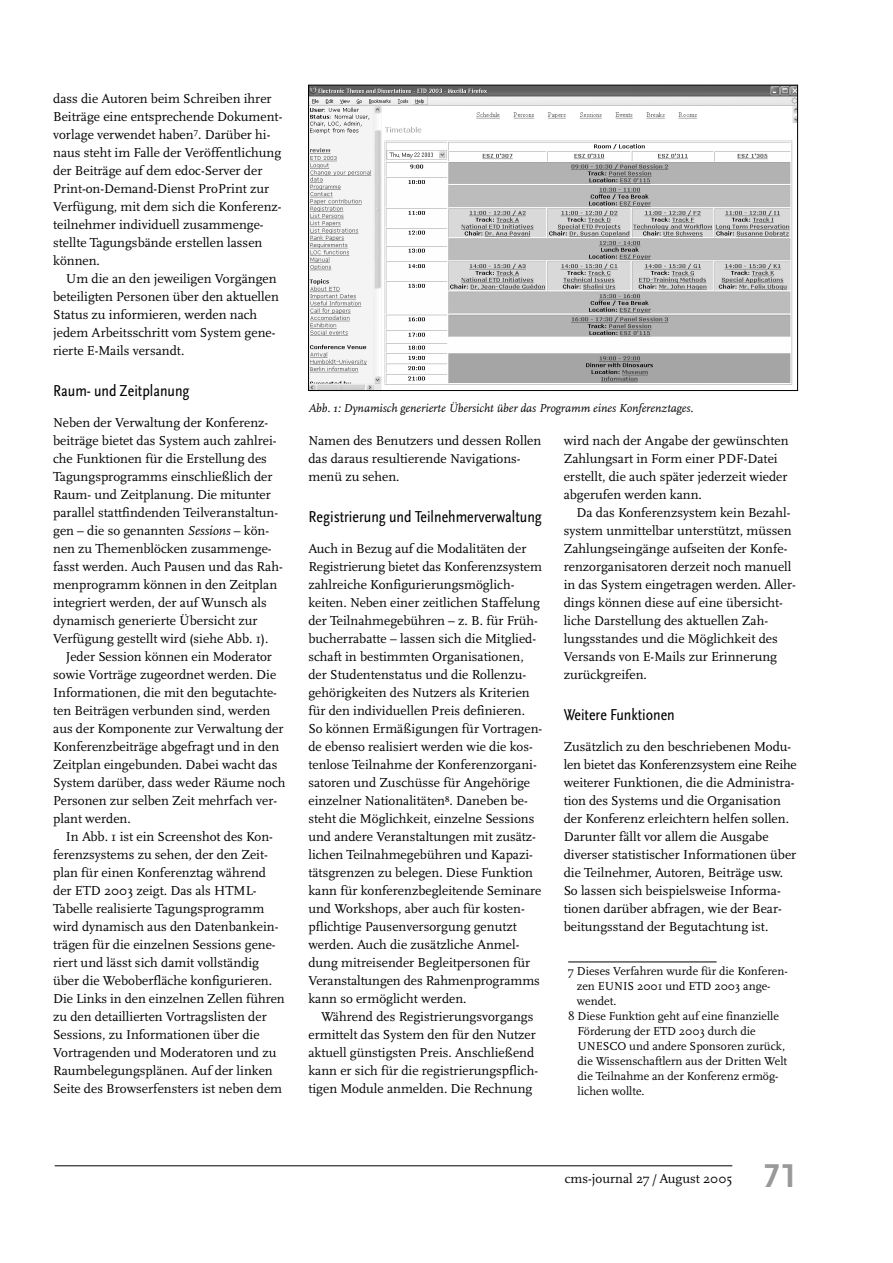
<style>
.page{position:relative;width:893px;height:1263px;background:#fff}
.page>*{position:absolute;margin:0;border:0;box-sizing:border-box;transform-origin:0 0}
.t1{font:700 34.5px "Scala Sans LF";color:#999}
.t2{font:16.5px "Scala Sans Regular Con";color:#000}
.t3{font:13.5px/18px "Scala";color:#000}
.t4{font:12px "Scala";color:#000}
.t5{font:italic 12px "Scala";color:#000}
.s1{font-style:italic}
</style>
<div class="page">
<hr style="left:55px;top:1166px;width:677px;height:1px;background:#000">
<img style="left:310px;top:87px;width:485px;height:302px">
<div style="left:308px;top:85px;width:489px;height:306px;border:1px solid #000"></div>
<hr style="left:568px;top:962px;width:148px;height:1px;background:#000">
<p class="t3" style="left:53px;top:90px;width:231px">dass die Autoren beim Schreiben ihrer Beiträge eine entsprechende Dokument&shy;vorlage verwendet haben<sup>7</sup>. Darüber hi&shy;naus steht im Falle der Veröffentlichung der Beiträge auf dem edoc-Server der Print-on-Demand-Dienst ProPrint zur Verfügung, mit dem sich die Konferenz&shy;teilnehmer individuell zusammenge&shy;stellte Tagungsbände erstellen lassen können.</p>
<p class="t3" style="left:53px;top:270px;width:227px;text-indent:13px">Um die an den jeweiligen Vorgängen beteiligten Personen über den aktuellen Status zu informieren, werden nach jedem Arbeitsschritt vom System gene&shy;rierte E-Mails versandt.</p>
<p class="t2" style="left:53px;top:385px;width:138px">Raum- und Zeitplanung</p>
<p class="t3" style="left:53px;top:414px;width:231px">Neben der Verwaltung der Konferenz&shy;beiträge bietet das System auch zahlrei&shy;che Funktionen für die Erstellung des Tagungsprogramms einschließlich der Raum- und Zeitplanung. Die mitunter parallel stattfindenden Teilveranstaltun&shy;gen – die so genannten <span class="s1">Sessions</span> – kön&shy;nen zu Themenblöcken zusammenge&shy;fasst werden. Auch Pausen und das Rah&shy;menprogramm können in den Zeitplan integriert werden, der auf Wunsch als dynamisch generierte Übersicht zur Verfügung gestellt wird (siehe Abb. 1).</p>
<p class="t3" style="left:53px;top:648px;width:234px;text-indent:13px">Jeder Session können ein Moderator sowie Vorträge zugeordnet werden. Die Informationen, die mit den begutachte&shy;ten Beiträgen verbunden sind, werden aus der Komponente zur Verwaltung der Konferenzbeiträge abgefragt und in den Zeitplan eingebunden. Dabei wacht das System darüber, dass weder Räume noch Personen zur selben Zeit mehrfach ver&shy;plant werden.</p>
<p class="t3" style="left:53px;top:828px;width:233px;text-indent:13px">In Abb. 1 ist ein Screenshot des Kon&shy;ferenzsystems zu sehen, der den Zeit&shy;plan für einen Konferenztag während der ETD 2003 zeigt. Das als HTML-Tabelle realisierte Tagungsprogramm wird dynamisch aus den Datenbankein&shy;trägen für die einzelnen Sessions gene&shy;riert und lässt sich damit vollständig über die Weboberfläche konfigurieren.<br>Die Links in den einzelnen Zellen führen zu den detaillierten Vortragslisten der Sessions, zu Informationen über die Vortragenden und Moderatoren und zu Raumbelegungsplänen. Auf der linken Seite des Browserfensters ist neben dem</p>
<p class="t5" style="left:308px;top:403px;width:386px">Abb. 1: Dynamisch generierte Übersicht über das Programm eines Konferenztages.</p>
<p class="t3" style="left:308px;top:432px;width:234px">Namen des Benutzers und dessen Rollen das daraus resultierende Navigations&shy;menü zu sehen.</p>
<p class="t2" style="left:308px;top:511px;width:235px">Registrierung und Teilnehmerverwaltung</p>
<p class="t3" style="left:308px;top:540px;width:235px">Auch in Bezug auf die Modalitäten der Registrierung bietet das Konferenzsystem zahlreiche Konfigurierungsmöglich&shy;keiten. Neben einer zeitlichen Staffelung der Teilnahmegebühren – z. B. für Früh&shy;bucherrabatte – lassen sich die Mitglied&shy;schaft in bestimmten Organisationen, der Studentenstatus und die Rollenzu&shy;gehörigkeiten des Nutzers als Kriterien für den individuellen Preis definieren.<br>So können Ermäßigungen für Vortragen&shy;de ebenso realisiert werden wie die kos&shy;tenlose Teilnahme der Konferenzorgani&shy;satoren und Zuschüsse für Angehörige einzelner Nationalitäten<sup>8</sup>. Daneben be&shy;steht die Möglichkeit, einzelne Sessions und andere Veranstaltungen mit zusätz&shy;lichen Teilnahmegebühren und Kapazi&shy;tätsgrenzen zu belegen. Diese Funktion kann für konferenzbegleitende Seminare und Workshops, aber auch für kosten&shy;pflichtige Pausenversorgung genutzt werden. Auch die zusätzliche Anmel&shy;dung mitreisender Begleitpersonen für Veranstaltungen des Rahmenprogramms kann so ermöglicht werden.</p>
<p class="t3" style="left:308px;top:1008px;width:231px;text-align:center">Während des Registrierungsvorgangs ermittelt das System den für den Nutzer aktuell günstigsten Preis. Anschließend kann er sich für die registrierungspflich&shy;tigen Module anmelden. Die Rechnung</p>
<p class="t3" style="left:563px;top:432px;width:226px">wird nach der Angabe der gewünschten Zahlungsart in Form einer PDF-Datei erstellt, die auch später jederzeit wieder abgerufen werden kann.</p>
<p class="t3" style="left:563px;top:504px;width:234px;text-indent:13px">Da das Konferenzsystem kein Bezahl&shy;system unmittelbar unterstützt, müssen Zahlungseingänge aufseiten der Konfe&shy;renzorganisatoren derzeit noch manuell in das System eingetragen werden. Aller&shy;dings können diese auf eine übersicht&shy;liche Darstellung des aktuellen Zah&shy;lungsstandes und die Möglichkeit des Versands von E-Mails zur Erinnerung zurückgreifen.</p>
<p class="t2" style="left:563px;top:709px;width:113px">Weitere Funktionen</p>
<p class="t3" style="left:563px;top:738px;width:234px">Zusätzlich zu den beschriebenen Modu&shy;len bietet das Konferenzsystem eine Reihe weiterer Funktionen, die die Administra&shy;tion des Systems und die Organisation der Konferenz erleichtern helfen sollen.<br>Darunter fällt vor allem die Ausgabe diverser statistischer Informationen über die Teilnehmer, Autoren, Beiträge usw.<br>So lassen sich beispielsweise Informa&shy;tionen darüber abfragen, wie der Bear&shy;beitungsstand der Begutachtung ist.</p>
<p class="t4" style="left:568px;top:965px;width:221px">7 Dieses Verfahren wurde für die Konferen-</p>
<p class="t4" style="left:577px;top:980px;width:195px">zen EUNIS 2001 und ETD 2003 ange-</p>
<p class="t4" style="left:577px;top:995px;width:41px">wendet.</p>
<p class="t4" style="left:568px;top:1010px;width:212px">8 Diese Funktion geht auf eine finanzielle</p>
<p class="t4" style="left:577px;top:1025px;width:180px">Förderung der ETD 2003 durch die</p>
<p class="t4" style="left:577px;top:1040px;width:209px">UNESCO und andere Sponsoren zurück,</p>
<p class="t4" style="left:577px;top:1055px;width:211px">die Wissenschaftlern aus der Dritten Welt</p>
<p class="t4" style="left:577px;top:1070px;width:202px">die Teilnahme an der Konferenz ermög-</p>
<p class="t4" style="left:577px;top:1085px;width:68px">lichen wollte.</p>
<p class="t3" style="left:565px;top:1170px;width:169px">cms-journal 27 / August 2005</p>
<h1 class="t1" style="left:763px;top:1162px;width:36px">71</h1>
</div>
